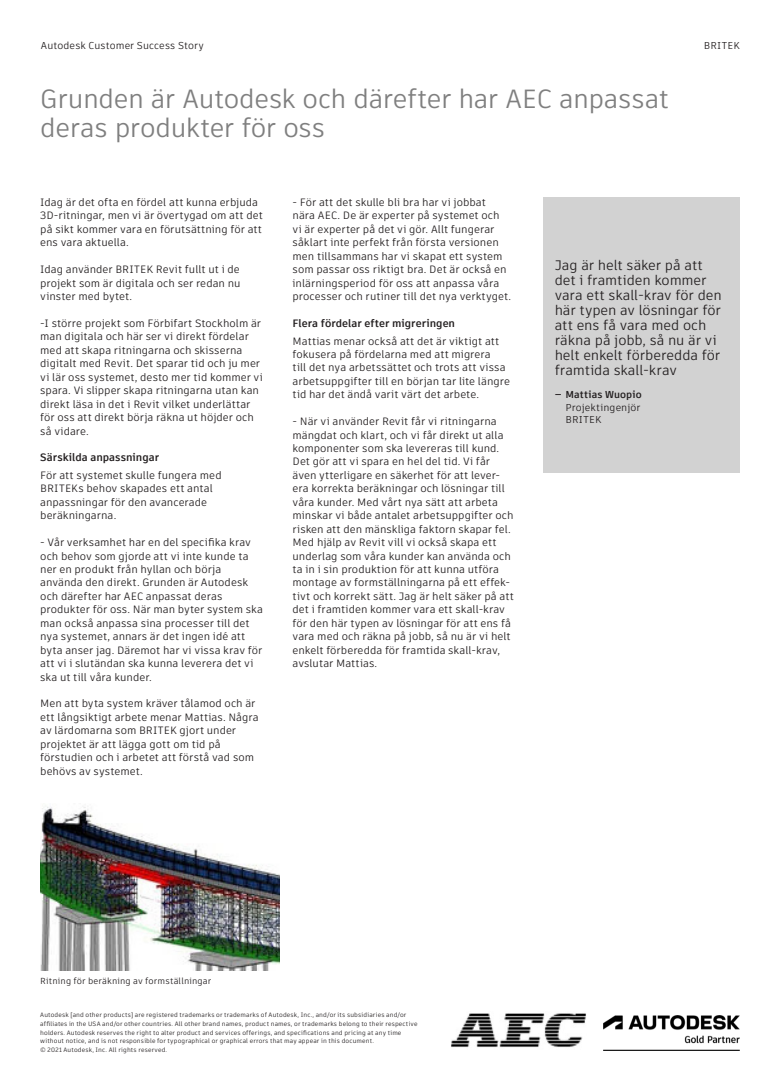
<style>
.page{position:relative;width:780px;height:1088px;background:#fff}
.page>*{position:absolute;margin:0;border:0;box-sizing:border-box;transform-origin:0 0}
.Benefit_Statement{font:26.25px/28.8px "Artifakt Element";letter-spacing:-.015em;color:#7f7f7f}
.Box_Quote{font:13.75px/15px "Artifakt Element";letter-spacing:-.005em;color:#231f20}
.Body_Text{font:10.62px/13.5px "Artifakt Element";color:#231f20}
.Body_Text-2{font:700 10.62px "Artifakt Element";color:#231f20}
.Box_Quote_Title_and{font:10px "Artifakt Element";letter-spacing:.01em;color:#231f20}
.t1{font:700 10px "Artifakt Element";letter-spacing:.01em;color:#231f20}
.Courtesy_Statement_t{font:8.75px "Artifakt Element";letter-spacing:.015em;color:#231f20}
.Legal_Copy{font:6.25px/8.8px "Artifakt Element";letter-spacing:.02em;color:#231f20}
.s1{font-weight:700}
</style>
<div class="page">
<img style="left:40px;top:807px;width:239px;height:163px">
<div style="left:543px;top:198px;width:196px;height:275px;background:#d2d2d2"></div>
<img style="left:603px;top:1015px;width:136px;height:35px">
<img style="left:452px;top:1013px;width:132px;height:35px">
<p class="Box_Quote_Title_and" style="left:41px;top:38px;width:164px">Autodesk Customer Success Story</p>
<p class="Box_Quote_Title_and" style="left:703px;top:38px;width:37px">BRITEK</p>
<p class="Benefit_Statement" style="left:40px;top:85px;width:630px">Grunden är Autodesk och därefter har AEC anpassat deras produkter för oss</p>
<p class="Body_Text" style="left:40px;top:196px;width:224px">Idag är det ofta en fördel att kunna erbjuda 3D-ritningar, men vi är övertygad om att det på sikt kommer vara en förutsättning för att ens vara aktuella.</p>
<p class="Body_Text" style="left:40px;top:263px;width:202px;text-align:justify">Idag använder BRITEK Revit fullt ut i de projekt som är digitala och ser redan nu vinster med bytet.</p>
<p class="Body_Text" style="left:40px;top:316px;width:224px">-I större projekt som Förbifart Stockholm är man digitala och här ser vi direkt fördelar med att skapa ritningarna och skisserna digitalt med Revit. Det sparar tid och ju mer vi lär oss systemet, desto mer tid kommer vi spara. Vi slipper skapa ritningarna utan kan direkt läsa in det i Revit vilket underlättar för oss att direkt börja räkna ut höjder och så vidare.</p>
<p class="Body_Text" style="left:40px;top:449px;width:183px;line-height:17.5px"><span class="s1">Särskilda anpassningar<br></span>För att systemet skulle fungera med</p>
<p class="Body_Text" style="left:40px;top:482px;width:174px">BRITEKs behov skapades ett antal anpassningar för den avancerade beräkningarna.</p>
<p class="Body_Text" style="left:40px;top:536px;width:224px">- Vår verksamhet har en del specifika krav och behov som gjorde att vi inte kunde ta ner en produkt från hyllan och börja använda den direkt. Grunden är Autodesk och därefter har AEC anpassat deras produkter för oss. När man byter system ska man också anpassa sina processer till det nya systemet, annars är det ingen idé att byta anser jag. Däremot har vi vissa krav för att vi i slutändan ska kunna leverera det vi ska ut till våra kunder.</p>
<p class="Body_Text" style="left:40px;top:697px;width:220px">Men att byta system kräver tålamod och är ett långsiktigt arbete menar Mattias. Några av lärdomarna som BRITEK gjort under projektet är att lägga gott om tid på förstudien och i arbetet att förstå vad som behövs av systemet.</p>
<p class="Body_Text" style="left:292px;top:196px;width:220px">- För att det skulle bli bra har vi jobbat nära AEC. De är experter på systemet och vi är experter på det vi gör. Allt fungerar såklart inte perfekt från första versionen men tillsammans har vi skapat ett system som passar oss riktigt bra. Det är också en inlärningsperiod för oss att anpassa våra processer och rutiner till det nya verktyget.</p>
<p class="Body_Text-2" style="left:292px;top:316px;width:164px">Flera fördelar efter migreringen</p>
<p class="Body_Text" style="left:292px;top:334px;width:219px">Mattias menar också att det är viktigt att fokusera på fördelarna med att migrera<br>till det nya arbetssättet och trots att vissa arbetsuppgifter till en början tar lite längre tid har det ändå varit värt det arbete.</p>
<p class="Body_Text" style="left:292px;top:415px;width:223px">- När vi använder Revit får vi ritningarna mängdat och klart, och vi får direkt ut alla komponenter som ska levereras till kund.<br>Det gör att vi spara en hel del tid. Vi får även ytterligare en säkerhet för att lever&shy;era korrekta beräkningar och lösningar till våra kunder. Med vårt nya sätt att arbeta minskar vi både antalet arbetsuppgifter och risken att den mänskliga faktorn skapar fel.<br>Med hjälp av Revit vill vi också skapa ett underlag som våra kunder kan använda och ta in i sin produktion för att kunna utföra montage av formställningarna på ett effek&shy;tivt och korrekt sätt. Jag är helt säker på att det i framtiden kommer vara ett skall-krav för den här typen av lösningar för att ens få vara med och räkna på jobb, så nu är vi helt enkelt förberedda för framtida skall-krav, avslutar Mattias.</p>
<p class="Box_Quote" style="left:554px;top:257px;width:168px">Jag är helt säker på att det i framtiden kommer vara ett skall-krav för den här typen av lösningar för att ens få vara med och räkna på jobb, så nu är vi helt enkelt förberedda för framtida skall-krav</p>
<p class="t1" style="left:554px;top:388px;width:88px">— Mattias Wuopio</p>
<p class="Box_Quote_Title_and" style="left:565px;top:400px;width:76px">Projektingenjör</p>
<p class="Box_Quote_Title_and" style="left:565px;top:413px;width:37px">BRITEK</p>
<p class="Courtesy_Statement_t" style="left:40px;top:975px;width:172px">Ritning för beräkning av formställningar</p>
<p class="Legal_Copy" style="left:40px;top:1010px;width:368px">Autodesk [and other products] are registered trademarks or trademarks of Autodesk, Inc., and/or its subsidiaries and/or</p>
<p class="Legal_Copy" style="left:40px;top:1019px;width:379px">affiliates in the USA and/or other countries. All other brand names, product names, or trademarks belong to their respective holders. Autodesk reserves the right to alter product and services offerings, and specifications and pricing at any time</p>
<p class="Legal_Copy" style="left:40px;top:1037px;width:335px">without notice, and is not responsible for typographical or graphical errors that may appear in this document.</p>
<p class="Legal_Copy" style="left:40px;top:1045px;width:128px">© 2021 Autodesk, Inc. All rights reserved.</p>
</div>
